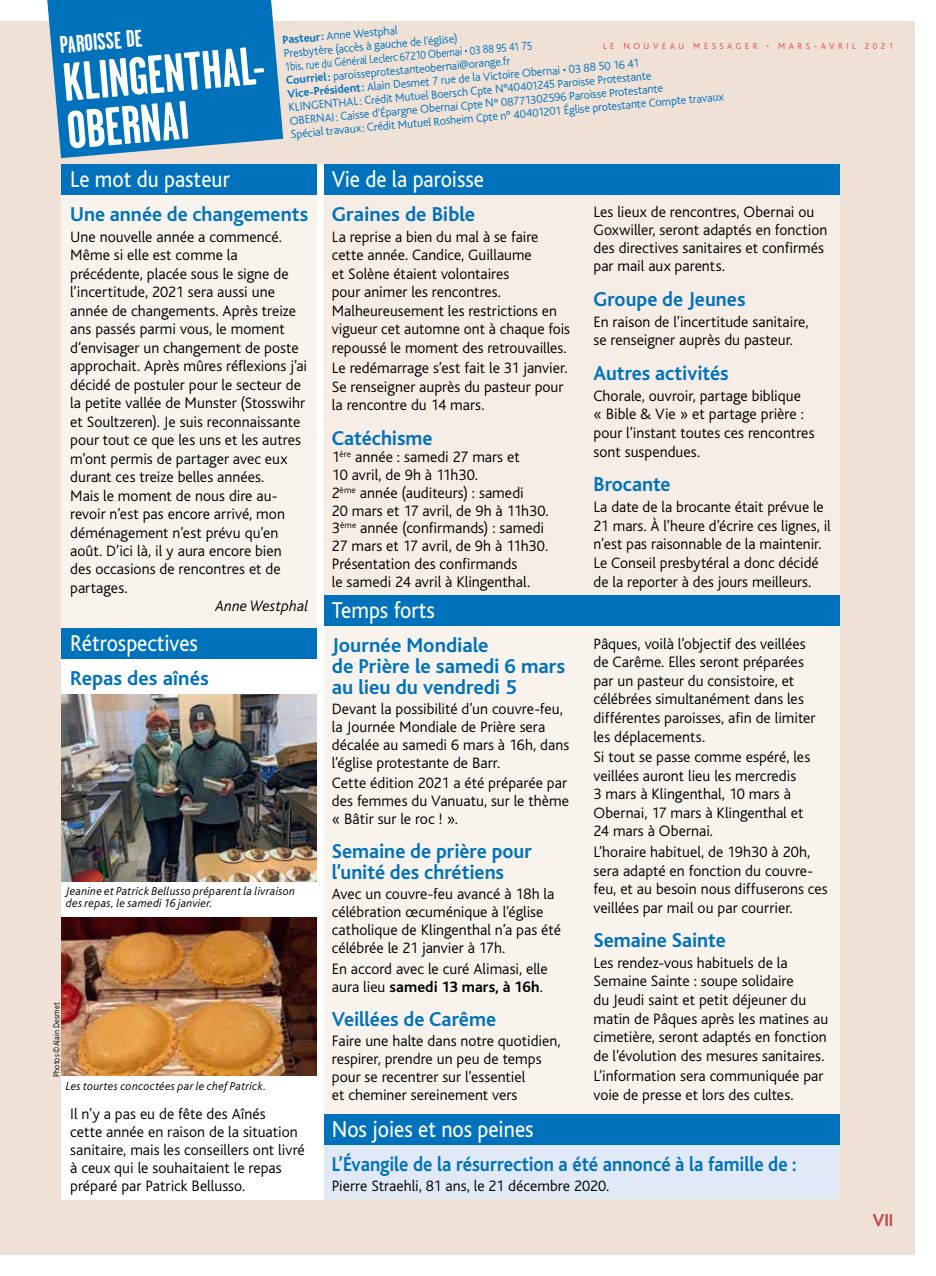
<style>
.page{position:relative;width:936px;height:1276px;background:#fff}
.page>*{position:absolute;margin:0;border:0;box-sizing:border-box;transform-origin:0 0}
.t1{font:700 54px/48px "Garage Gothic";color:#fff}
.t2{font:24px "Bliss";color:#fff;scale:.9 1}
.t3{font:700 24px "Garage Gothic";color:#fff}
.t4{font:700 21px/21px "Bliss";color:#0072bc}
.t5{font:700 21px "Bliss";color:#0072bc;scale:.9 1}
.t6{font:500 18px "Bliss";color:#c8514e}
.t7{font:300 15.75px/18.5px "Bliss";color:#000}
.t8{font:italic 300 15.75px "Bliss";letter-spacing:.01em;color:#000}
.t9{font:300 12px/13.5px "Bliss";color:#0072bc}
.t10{font:italic 300 12px/12px "Bliss";letter-spacing:.02em;color:#000}
.t11{font:300 9px "Bliss";letter-spacing:.39em;color:#ef404a}
.t12{font:300 9px "Bliss";letter-spacing:.02em;color:#000;scale:.88 1}
.s1{font-weight:700}
</style>
<div class="page">
<div style="left:0;top:21px;width:914px;height:1233px;background:#efe1d6"></div>
<div style="left:62px;top:628px;width:255px;height:571px;background:#fff"></div>
<div style="left:62px;top:628px;width:255px;height:30px;background:#0072bc"></div>
<div style="left:323px;top:595px;width:517px;height:522px;background:#f9f3ee"></div>
<div style="left:323px;top:595px;width:517px;height:31px;background:#0072bc"></div>
<div style="left:323px;top:1114px;width:517px;height:85px;background:#e1e8f6"></div>
<div style="left:323px;top:1114px;width:517px;height:30px;background:#0072bc"></div>
<div style="left:62px;top:164px;width:255px;height:464px;background:#f9f3ee"></div>
<div style="left:62px;top:164px;width:255px;height:31px;background:#0072bc"></div>
<div style="left:323px;top:164px;width:517px;height:431px;background:#f6ede6"></div>
<div style="left:323px;top:164px;width:517px;height:31px;background:#0072bc"></div>
<div style="left:317px;top:164px;width:6px;height:1035px;background:#fff"></div>
<img style="left:62px;top:695px;width:255px;height:187px">
<img style="left:62px;top:918px;width:255px;height:158px">
<svg style="left:47px;top:0;width:236px;height:158px;background:#1a7ebf"></svg>
<h2 class="t3" style="left:59px;top:32px;width:84px;rotate:-5deg">PAROISSE DE</h2>
<h1 class="t1" style="left:61px;top:59px;width:218px;rotate:-5deg">KLINGENTHAL-<br>OBERNAI</h1>
<p class="t9" style="left:282px;top:33px;width:436px;rotate:-5deg"><span class="s1">Pasteur:</span> Anne Westphal<br>Presbytère (accès à gauche de l’église)<br>1bis, rue du Général Leclerc 67210 Obernai • 03 88 95 41 75<br><span class="s1">Courriel:</span> paroisseprotestanteobernai@orange.fr<br><span class="s1">Vice-Président:</span> Alain Desmet 7 rue de la Victoire Obernai • 03 88 50 16 41<br>KLINGENTHAL: Crédit Mutuel Boersch Cpte N°40401245 Paroisse Protestante<br>OBERNAI: Caisse d’Épargne Obernai Cpte N° 08771302596 Paroisse Protestante<br>Spécial travaux: Crédit Mutuel Rosheim Cpte n° 40401201 Église protestante Compte travaux</p>
<p class="t11" style="left:603px;top:42px;width:292px">LE NOUVEAU MESSAGER • MARS-AVRIL 2021</p>
<h2 class="t2" style="left:70px;top:166px;width:179px">Le mot du pasteur</h2>
<h3 class="t4" style="left:70px;top:204px;width:240px">Une année de changements</h3>
<p class="t7" style="left:70px;top:228px;width:238px">Une nouvelle année a commencé.<br>Même si elle est comme la précédente, placée sous le signe de l’incertitude, 2021 sera aussi une année de changements. Après treize ans passés parmi vous, le moment d’envisager un changement de poste approchait. Après mûres réflexions j’ai décidé de postuler pour le secteur de la petite vallée de Munster (Stosswihr et Soultzeren). Je suis reconnaissante pour tout ce que les uns et les autres m’ont permis de partager avec eux durant ces treize belles années.<br>Mais le moment de nous dire au&shy;revoir n’est pas encore arrivé, mon déménagement n’est prévu qu’en août. D’ici là, il y aura encore bien<br>des occasions de rencontres et de partages.</p>
<p class="t8" style="left:215px;top:598px;width:95px">Anne Westphal</p>
<h2 class="t2" style="left:70px;top:630px;width:143px">Rétrospectives</h2>
<h3 class="t4" style="left:70px;top:667px;width:140px">Repas des aînés</h3>
<p class="t10" style="left:66px;top:885px;width:230px">Jeanine et Patrick Bellusso préparent la livraison des repas, le samedi 16 janvier.</p>
<p class="t12" style="left:52px;top:1076px;width:86px;rotate:-90deg">Photos ©Alain Desmet</p>
<p class="t10" style="left:66px;top:1080px;width:202px">Les tourtes concoctées par le chef Patrick.</p>
<p class="t7" style="left:70px;top:1105px;width:236px;line-height:18px">Il n’y a pas eu de fête des Aînés<br>cette année en raison de la situation sanitaire, mais les conseillers ont livré à ceux qui le souhaitaient le repas préparé par Patrick Bellusso.</p>
<h2 class="t2" style="left:332px;top:166px;width:171px">Vie de la paroisse</h2>
<h3 class="t4" style="left:332px;top:204px;width:145px">Graines de Bible</h3>
<p class="t7" style="left:332px;top:228px;width:240px">La reprise a bien du mal à se faire cette année. Candice, Guillaume<br>et Solène étaient volontaires<br>pour animer les rencontres.<br>Malheureusement les restrictions en vigueur cet automne ont à chaque fois repoussé le moment des retrouvailles.</p>
<p class="t7" style="left:332px;top:359px;width:237px">Le redémarrage s’est fait le 31 janvier.<br>Se renseigner auprès du pasteur pour la rencontre du 14 mars.</p>
<h3 class="t4" style="left:332px;top:428px;width:102px">Catéchisme</h3>
<p class="t7" style="left:332px;top:449px;width:218px;line-height:17.7px">1<sup>ère</sup> année : samedi 27 mars et<br>10 avril, de 9h à 11h30.<br>2<sup>ème</sup> année (auditeurs) : samedi<br>20 mars et 17 avril, de 9h à 11h30.<br>3<sup>ème</sup> année (confirmands) : samedi<br>27 mars et 17 avril, de 9h à 11h30.<br>Présentation des confirmands<br>le samedi 24 avril à Klingenthal.</p>
<h2 class="t2" style="left:332px;top:597px;width:116px">Temps forts</h2>
<h3 class="t4" style="left:332px;top:635px;width:235px">Journée Mondiale<br>de Prière le samedi 6 mars au lieu du vendredi 5</h3>
<p class="t7" style="left:332px;top:700px;width:239px;line-height:18px">Devant la possibilité d’un couvre-feu, la Journée Mondiale de Prière sera décalée au samedi 6 mars à 16h, dans l’église protestante de Barr.</p>
<p class="t7" style="left:332px;top:774px;width:239px;line-height:18px">Cette édition 2021 a été préparée par des femmes du Vanuatu, sur le thème « Bâtir sur le roc ! ».</p>
<h3 class="t4" style="left:332px;top:841px;width:201px">Semaine de prière pour l’unité des chrétiens</h3>
<p class="t7" style="left:332px;top:885px;width:230px;line-height:18px">Avec un couvre-feu avancé à 18h la célébration œcuménique à l’église catholique de Klingenthal n’a pas été célébrée le 21 janvier à 17h.</p>
<p class="t7" style="left:332px;top:959px;width:217px;line-height:18px">En accord avec le curé Alimasi, elle aura lieu <span class="s1">samedi 13 mars, à 16h</span>.</p>
<h3 class="t4" style="left:332px;top:1008px;width:166px">Veillées de Carême</h3>
<p class="t7" style="left:332px;top:1031px;width:230px;line-height:18px">Faire une halte dans notre quotidien, respirer, prendre un peu de temps pour se recentrer sur l’essentiel<br>et cheminer sereinement vers</p>
<p class="t7" style="left:593px;top:204px;width:235px;line-height:18px">Les lieux de rencontres, Obernai ou Goxwiller, seront adaptés en fonction des directives sanitaires et confirmés par mail aux parents.</p>
<h3 class="t4" style="left:593px;top:289px;width:153px">Groupe de Jeunes</h3>
<p class="t7" style="left:593px;top:312px;width:216px">En raison de l’incertitude sanitaire, se renseigner auprès du pasteur.</p>
<h3 class="t4" style="left:593px;top:363px;width:137px">Autres activités</h3>
<p class="t7" style="left:593px;top:386px;width:222px">Chorale, ouvroir, partage biblique<br>« Bible &amp; Vie » et partage prière : pour l’instant toutes ces rencontres sont suspendues.</p>
<h3 class="t4" style="left:593px;top:474px;width:79px">Brocante</h3>
<p class="t7" style="left:593px;top:498px;width:239px">La date de la brocante était prévue le 21 mars. À l’heure d’écrire ces lignes, il n’est pas raisonnable de la maintenir.<br>Le Conseil presbytéral a donc décidé de la reporter à des jours meilleurs.</p>
<p class="t7" style="left:593px;top:634px;width:223px">Pâques, voilà l’objectif des veillées de Carême. Elles seront préparées par un pasteur du consistoire, et célébrées simultanément dans les différentes paroisses, afin de limiter les déplacements.</p>
<p class="t7" style="left:593px;top:748px;width:218px">Si tout se passe comme espéré, les veillées auront lieu les mercredis<br>3 mars à Klingenthal, 10 mars à<br>Obernai, 17 mars à Klingenthal et<br>24 mars à Obernai.</p>
<p class="t7" style="left:593px;top:843px;width:236px">L’horaire habituel, de 19h30 à 20h, sera adapté en fonction du couvre&shy;feu, et au besoin nous diffuserons ces veillées par mail ou par courrier.</p>
<h3 class="t4" style="left:593px;top:930px;width:134px">Semaine Sainte</h3>
<p class="t7" style="left:593px;top:953px;width:236px">Les rendez-vous habituels de la Semaine Sainte : soupe solidaire<br>du Jeudi saint et petit déjeuner du matin de Pâques après les matines au cimetière, seront adaptés en fonction de l’évolution des mesures sanitaires.</p>
<p class="t7" style="left:593px;top:1067px;width:231px">L’information sera communiquée par voie de presse et lors des cultes.</p>
<h2 class="t2" style="left:332px;top:1116px;width:226px">Nos joies et nos peines</h2>
<h3 class="t5" style="left:332px;top:1153px;width:518px">L’Évangile de la résurrection a été annoncé à la famille de :</h3>
<p class="t7" style="left:332px;top:1176px;width:279px">Pierre Straehli, 81 ans, le 21 décembre 2020.</p>
<p class="t6" style="left:872px;top:1210px;width:22px">VII</p>
</div>
